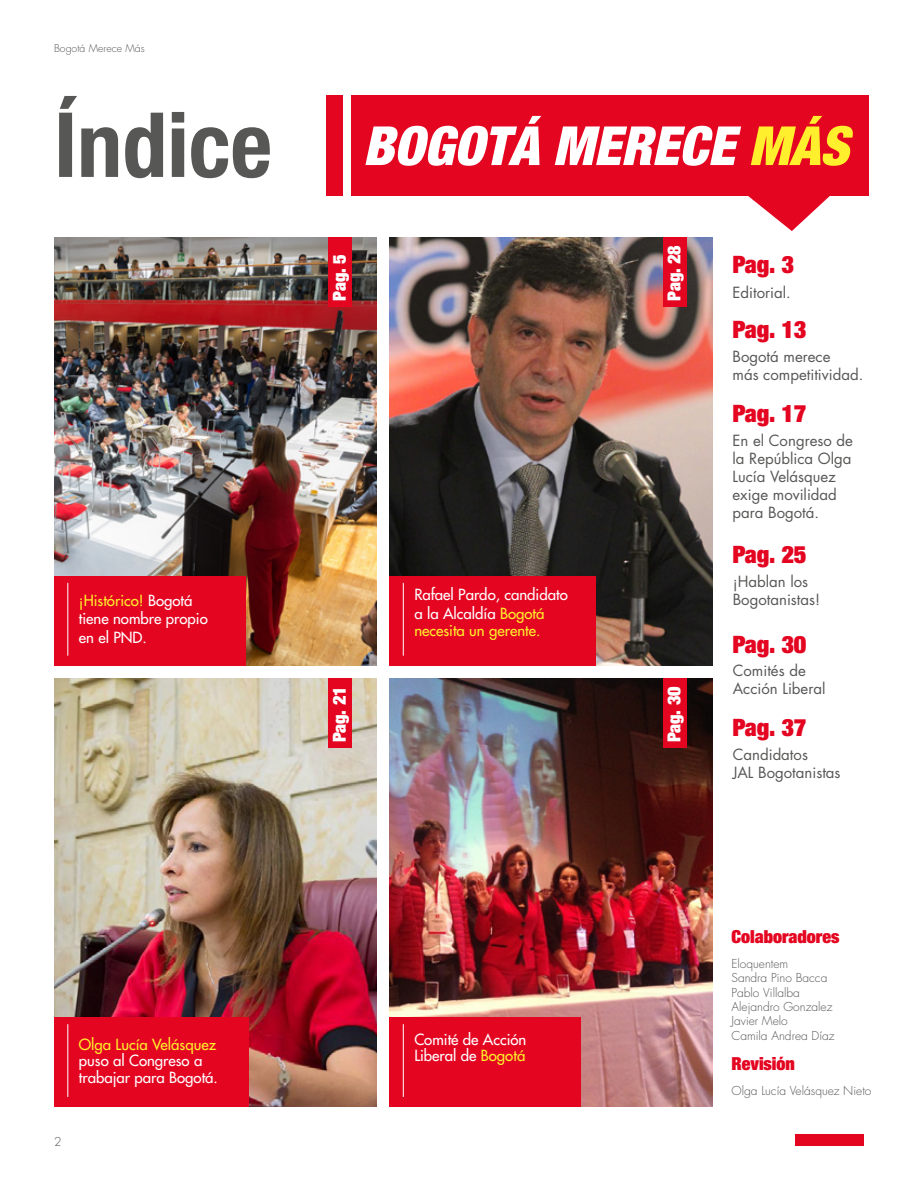
<style>
.page{position:relative;width:918px;height:1188px;background:#fff}
.page>*{position:absolute;margin:0;border:0;box-sizing:border-box;transform-origin:0 0}
.t1{font:700 condensed 90px "Helvetica Neue LT Std";color:#575756}
.t2{font:italic 900 condensed 54px "Helvetica Neue LT";color:#fff}
.t3{font:900 condensed 24px "Helvetica Neue LT Std";color:#e40521}
.t4{font:900 condensed 18px "Helvetica Neue LT Std";color:#fff}
.t5{font:900 condensed 18px "Helvetica Neue LT Std";color:#e40521}
.t6{font:15px/18px "Futura Std";color:#575756}
.t7{font:500 15px/18.8px "Futura Std";color:#fff}
.t8{font:500 15px "Futura Std";color:#ffef2c}
.t9{font:300 12px/14.4px "Futura Std";color:#575756}
.t10{font:300 10.5px "Futura Std";color:#575756}
.s1{color:#ffef2c}
</style>
<div class="page">
<div style="left:795px;top:1134px;width:69px;height:12px;background:#e40521"></div>
<img style="left:54px;top:237px;width:323px;height:429px">
<img style="left:389px;top:237px;width:323px;height:429px">
<img style="left:389px;top:678px;width:323px;height:429px">
<img style="left:54px;top:678px;width:323px;height:429px">
<div style="left:351px;top:95px;width:517px;height:100px;background:#e40521"></div>
<div style="left:54px;top:576px;width:192px;height:90px;background:#e40521"></div>
<div style="left:54px;top:1017px;width:195px;height:90px;background:#e40521"></div>
<div style="left:389px;top:1017px;width:192px;height:90px;background:#e40521"></div>
<div style="left:389px;top:576px;width:207px;height:90px;background:#e40521"></div>
<hr style="left:68px;top:583px;width:1px;height:73px;background:#fff">
<hr style="left:68px;top:1024px;width:1px;height:73px;background:#fff">
<hr style="left:403px;top:1024px;width:1px;height:73px;background:#fff">
<hr style="left:403px;top:583px;width:1px;height:73px;background:#fff">
<svg style="left:746px;top:195px;width:86px;height:36px"></svg>
<div style="left:326px;top:95px;width:16px;height:100px;background:#e40521"></div>
<div style="left:663px;top:237px;width:24px;height:70px;background:#e40521"></div>
<div style="left:663px;top:678px;width:24px;height:70px;background:#e40521"></div>
<div style="left:329px;top:678px;width:23px;height:70px;background:#e40521"></div>
<div style="left:329px;top:237px;width:23px;height:70px;background:#e40521"></div>
<p class="t10" style="left:54px;top:42px;width:92px">Bogotá Merece Más</p>
<h1 class="t1" style="left:54px;top:90px;width:220px">Índice</h1>
<p class="t7" style="left:79px;top:591px;width:130px"><span class="s1">¡Histórico!</span> Bogotá tiene nombre propio en el PND.</p>
<p class="t8" style="left:79px;top:1035px;width:139px">Olga Lucía Velásquez</p>
<p class="t7" style="left:79px;top:1052px;width:141px;line-height:16.5px">puso al Congreso a trabajar para Bogotá.</p>
<p class="t9" style="left:54px;top:1135px;width:9px">2</p>
<h2 class="t2" style="left:363px;top:113px;width:488px">BOGOTÁ MERECE <span class="s1">MÁS</span></h2>
<p class="t4" style="left:328px;top:301px;width:48px;rotate:-90deg">Pag. 5</p>
<p class="t7" style="left:414px;top:586px;width:155px">Rafael Pardo, candidato a la Alcaldía <span class="s1">Bogotá</span></p>
<p class="t8" style="left:414px;top:621px;width:128px">necesita un gerente.</p>
<p class="t4" style="left:663px;top:301px;width:57px;rotate:-90deg">Pag. 28</p>
<h3 class="t3" style="left:733px;top:250px;width:63px">Pag. 3</h3>
<p class="t6" style="left:733px;top:283px;width:60px">Editorial.</p>
<h3 class="t3" style="left:733px;top:315px;width:75px">Pag. 13</h3>
<p class="t6" style="left:733px;top:348px;width:132px">Bogotá merece<br>más competitividad.</p>
<h3 class="t3" style="left:733px;top:398px;width:75px">Pag. 17</h3>
<p class="t6" style="left:733px;top:431px;width:122px">En el Congreso de la República Olga<br>Lucía Velásquez exige movilidad para Bogotá.</p>
<h3 class="t3" style="left:733px;top:539px;width:75px">Pag. 25</h3>
<p class="t6" style="left:733px;top:573px;width:89px">¡Hablan los<br>Bogotanistas!</p>
<h3 class="t3" style="left:733px;top:629px;width:75px">Pag. 30</h3>
<p class="t4" style="left:328px;top:742px;width:57px;rotate:-90deg">Pag. 21</p>
<p class="t4" style="left:663px;top:742px;width:57px;rotate:-90deg">Pag. 30</p>
<p class="t6" style="left:733px;top:662px;width:94px">Comités de<br>Acción Liberal</p>
<h3 class="t3" style="left:733px;top:712px;width:75px">Pag. 37</h3>
<p class="t6" style="left:733px;top:745px;width:109px">Candidatos<br>JAL Bogotanistas</p>
<p class="t7" style="left:414px;top:1031px;width:114px;line-height:16.5px">Comité de Acción<br>Liberal de <span class="s1">Bogotá</span></p>
<p class="t5" style="left:731px;top:925px;width:110px">Colaboradores</p>
<p class="t9" style="left:731px;top:957px;width:105px">Eloquentem<br>Sandra Pino Bacca<br>Pablo Villalba<br>Alejandro Gonzalez<br>Javier Melo<br>Camila Andrea Díaz</p>
<p class="t5" style="left:731px;top:1052px;width:65px">Revisión</p>
<p class="t9" style="left:731px;top:1084px;width:141px">Olga Lucía Velásquez Nieto</p>
</div>
